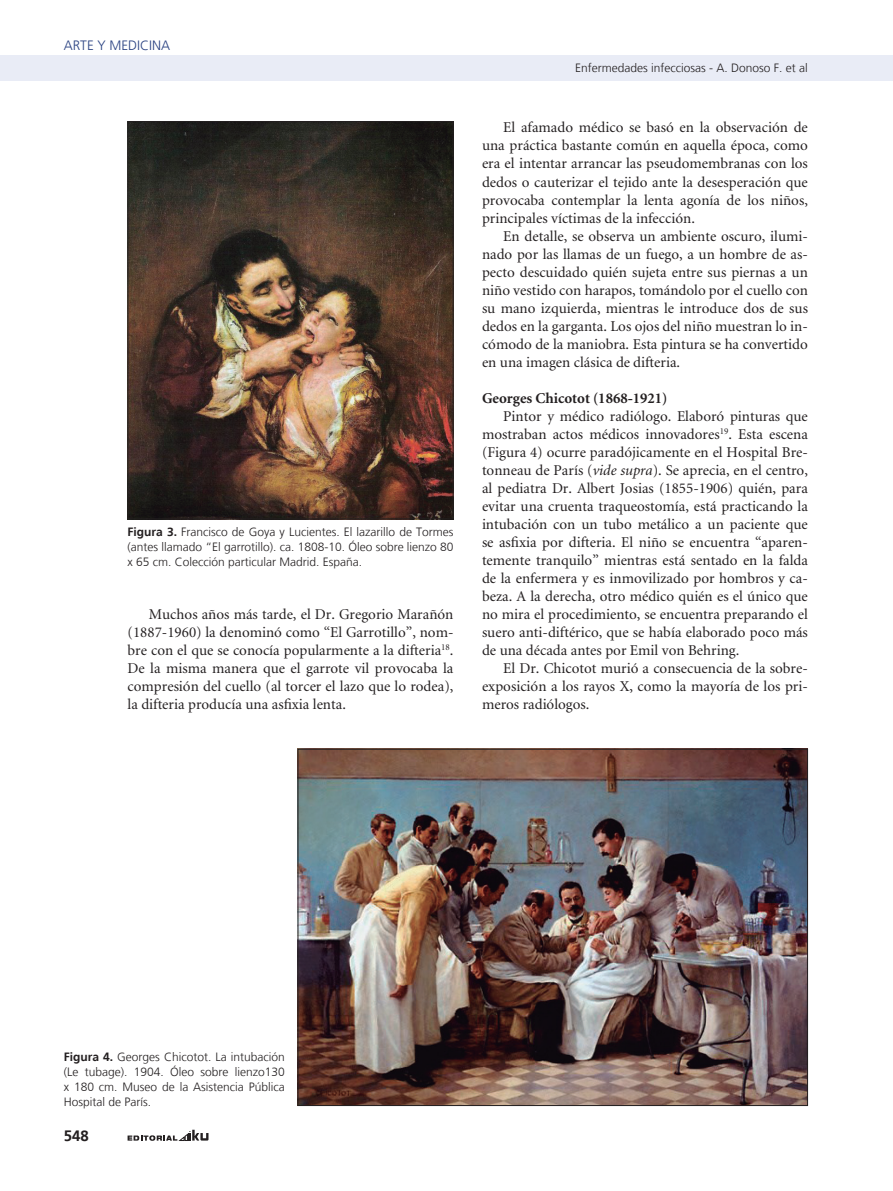
<style>
.page{position:relative;width:893px;height:1191px;background:#fff}
.page>*{position:absolute;margin:0;border:0;box-sizing:border-box;transform-origin:0 0}
._1-texto{font:15px/18px "Minion";color:#231f20;text-align:justify}
._6-subtitulo_2{font:700 15px "Minion";color:#231f20}
.t1{font:700 15px "Frutiger LT";color:#231f20}
.t2{font:300 13.5px "Frutiger LT";color:#2a4282}
._7-tabla{font:300 12px/15px "Frutiger LT";color:#231f20;text-align:justify}
._3-datos_autores-doi{font:300 12px "Frutiger LT";color:#231f20}
.s1{font-weight:700}
.s2{font-style:italic}
</style>
<div class="page">
<div style="left:0;top:55px;width:893px;height:26px;background:#e9ecf6"></div>
<svg style="left:128px;top:1129px;width:81px;height:11px"></svg>
<img style="left:130px;top:123px;width:321px;height:394px">
<div style="left:128px;top:121px;width:325px;height:398px;border:1px solid #231f20"></div>
<img style="left:300px;top:751px;width:506px;height:353px">
<p class="t2" style="left:64px;top:38px;width:17px">Arte</p>
<p class="t2" style="left:98px;top:38px;width:32px">y Medicina</p>
<p class="_7-tabla" style="left:128px;top:524px;width:327px"><span class="s1">Figura 3.</span> Francisco de Goya y Lucientes. El lazarillo de Tormes (antes llamado “El garrotillo). ca. 1808-10. Óleo sobre lienzo 80 x 65 cm. Colección particular Madrid. España.</p>
<p class="_1-texto" style="left:128px;top:605px;width:327px;text-indent:21px">Muchos años más tarde, el Dr. Gregorio Marañón (1887-1960) la denominó como “El Garrotillo”, nom&shy;bre con el que se conocía popularmente a la difteria<sup>18</sup>.<br>De la misma manera que el garrote vil provocaba la compresión del cuello (al torcer el lazo que lo rodea), la difteria producía una asfixia lenta.</p>
<p class="_3-datos_autores-doi" style="left:575px;top:61px;width:234px">Enfermedades infecciosas - A. Donoso F. et al</p>
<p class="_1-texto" style="left:482px;top:119px;width:327px;text-indent:21px">El afamado médico se basó en la observación de una práctica bastante común en aquella época, como era el intentar arrancar las pseudomembranas con los dedos o cauterizar el tejido ante la desesperación que provocaba contemplar la lenta agonía de los niños, principales víctimas de la infección.</p>
<p class="_1-texto" style="left:482px;top:227px;width:327px;text-indent:21px">En detalle, se observa un ambiente oscuro, ilumi&shy;nado por las llamas de un fuego, a un hombre de as&shy;pecto descuidado quién sujeta entre sus piernas a un niño vestido con harapos, tomándolo por el cuello con su mano izquierda, mientras le introduce dos de sus dedos en la garganta. Los ojos del niño muestran lo in&shy;cómodo de la maniobra. Esta pintura se ha convertido en una imagen clásica de difteria.</p>
<p class="_6-subtitulo_2" style="left:482px;top:390px;width:187px">Georges Chicotot (1868-1921)</p>
<p class="_1-texto" style="left:482px;top:407px;width:327px;text-indent:21px">Pintor y médico radiólogo. Elaboró pinturas que mostraban actos médicos innovadores<sup>19</sup>. Esta escena (Figura 4) ocurre paradójicamente en el Hospital Bre&shy;tonneau de París (<span class="s2">vide supra</span>). Se aprecia, en el centro, al pediatra Dr. Albert Josias (1855-1906) quién, para evitar una cruenta traqueostomía, está practicando la intubación con un tubo metálico a un paciente que se asfixia por difteria. El niño se encuentra “aparen&shy;temente tranquilo” mientras está sentado en la falda de la enfermera y es inmovilizado por hombros y ca&shy;beza. A la derecha, otro médico quién es el único que no mira el procedimiento, se encuentra preparando el suero anti-diftérico, que se había elaborado poco más de una década antes por Emil von Behring.</p>
<p class="_1-texto" style="left:482px;top:659px;width:327px;text-indent:21px">El Dr. Chicotot murió a consecuencia de la sobre&shy;exposición a los rayos X, como la mayoría de los pri&shy;meros radiólogos.</p>
<p class="_7-tabla" style="left:64px;top:1049px;width:223px"><span class="s1">Figura 4.</span> Georges Chicotot. La intubación (Le tubage). 1904. Óleo sobre lienzo130 x 180 cm. Museo de la Asistencia Pública Hospital de París.</p>
<p class="t1" style="left:64px;top:1126px;width:27px">548</p>
</div>
